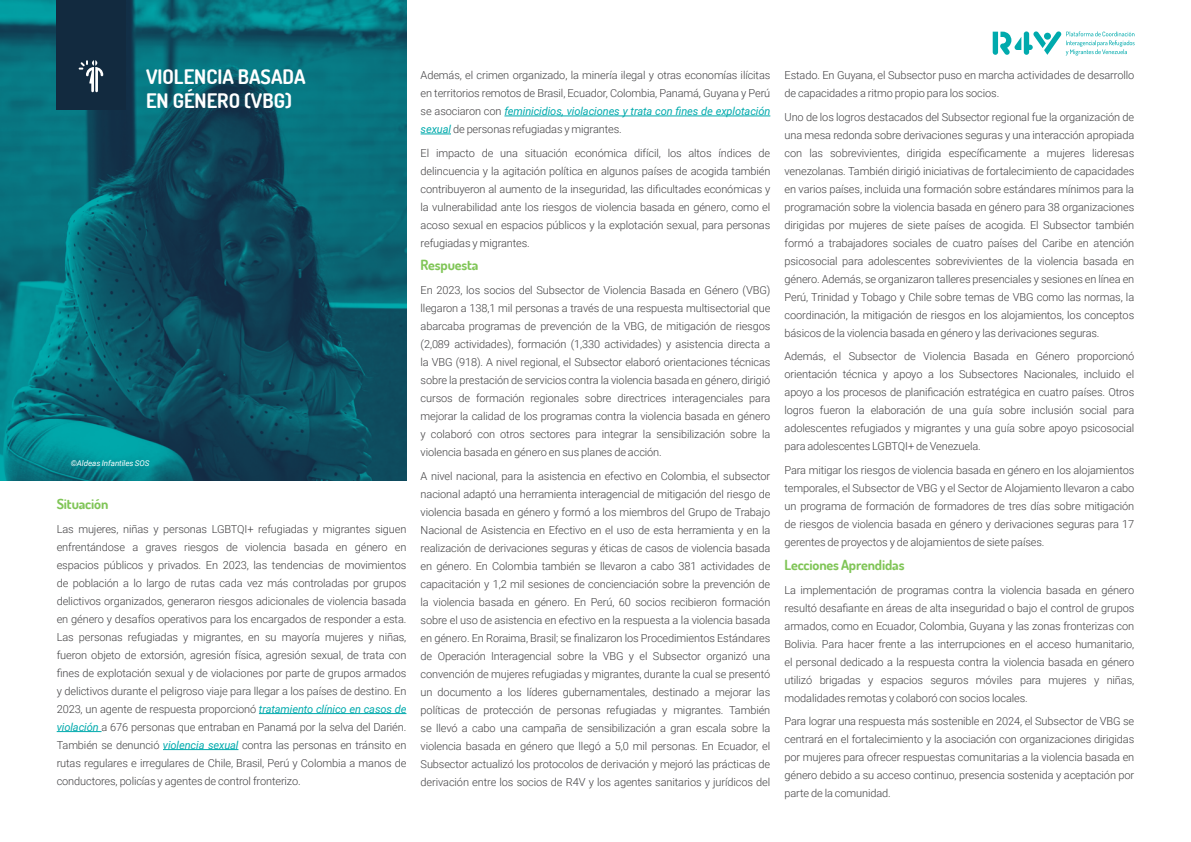
<style>
.page{position:relative;width:1191px;height:842px;background:#fff}
.page>*{position:absolute;margin:0;border:0;box-sizing:border-box;transform-origin:0 0}
.t1{font:700 20px/24px "Dosis";color:#fff}
.t2{font:700 14px "Dosis";letter-spacing:-.01em;color:#80c557}
.t3{font:300 11px/18px "Roboto";letter-spacing:-.01em;color:#414042;text-align:justify}
.t4{font:italic 8px "Roboto";letter-spacing:-.01em;color:#fff}
.s1{font-weight:400;font-style:italic;color:#00aaad}
</style>
<div class="page">
<hr style="left:504px;top:116px;width:266px;height:1px;background:#00aaad">
<hr style="left:420px;top:134px;width:31px;height:1px;background:#00aaad">
<hr style="left:259px;top:713px;width:147px;height:1px;background:#00aaad">
<hr style="left:57px;top:731px;width:44px;height:1px;background:#00aaad">
<hr style="left:163px;top:749px;width:75px;height:1px;background:#00aaad">
<svg style="left:992px;top:31px;width:142px;height:25px"></svg>
<img style="left:0;top:0;width:406px;height:480px">
<div style="left:57px;top:0;width:69px;height:109px;background:#122a3f"></div>
<svg style="left:79px;top:60px;width:24px;height:32px"></svg>
<h1 class="t1" style="left:146px;top:65px;width:161px">VIOLENCIA BASADA<br>EN GÉNERO (VBG)</h1>
<p class="t4" style="left:71px;top:458px;width:80px">©Aldeas Infantiles SOS</p>
<p class="t2" style="left:57px;top:495px;width:53px">Situación</p>
<p class="t3" style="left:57px;top:519px;width:351px">Las mujeres, niñas y personas LGBTQI+ refugiadas y migrantes siguen enfrentándose a graves riesgos de violencia basada en género en espacios públicos y privados. En 2023, las tendencias de movimientos de población a lo largo de rutas cada vez más controladas por grupos delictivos organizados, generaron riesgos adicionales de violencia basada en género y desafíos operativos para los encargados de responder a esta.<br>Las personas refugiadas y migrantes, en su mayoría mujeres y niñas, fueron objeto de extorsión, agresión física, agresión sexual, de trata con fines de explotación sexual y de violaciones por parte de grupos armados y delictivos durante el peligroso viaje para llegar a los países de destino. En 2023, un agente de respuesta proporcionó <span class="s1">tratamiento clínico en casos de violación</span> a 676 personas que entraban en Panamá por la selva del Darién.<br>También se denunció <span class="s1">violencia sexual</span> contra las personas en tránsito en rutas regulares e irregulares de Chile, Brasil, Perú y Colombia a manos de conductores, policías y agentes de control fronterizo.</p>
<p class="t3" style="left:420px;top:66px;width:351px">Además, el crimen organizado, la minería ilegal y otras economías ilícitas en territorios remotos de Brasil, Ecuador, Colombia, Panamá, Guyana y Perú se asociaron con <span class="s1">feminicidios, violaciones y trata con fines de explotación sexual</span> de personas refugiadas y migrantes.</p>
<p class="t3" style="left:420px;top:143px;width:351px">El impacto de una situación económica difícil, los altos índices de delincuencia y la agitación política en algunos países de acogida también contribuyeron al aumento de la inseguridad, las dificultades económicas y la vulnerabilidad ante los riesgos de violencia basada en género, como el acoso sexual en espacios públicos y la explotación sexual, para personas refugiadas y migrantes.</p>
<p class="t2" style="left:420px;top:256px;width:59px">Respuesta</p>
<p class="t3" style="left:420px;top:281px;width:351px">En 2023, los socios del Subsector de Violencia Basada en Género (VBG) llegaron a 138,1 mil personas a través de una respuesta multisectorial que abarcaba programas de prevención de la VBG, de mitigación de riesgos (2,089 actividades), formación (1,330 actividades) y asistencia directa a la VBG (918). A nivel regional, el Subsector elaboró orientaciones técnicas sobre la prestación de servicios contra la violencia basada en género, dirigió cursos de formación regionales sobre directrices interagenciales para mejorar la calidad de los programas contra la violencia basada en género y colaboró con otros sectores para integrar la sensibilización sobre la violencia basada en género en sus planes de acción.</p>
<p class="t3" style="left:420px;top:466px;width:351px">A nivel nacional, para la asistencia en efectivo en Colombia, el subsector nacional adaptó una herramienta interagencial de mitigación del riesgo de violencia basada en género y formó a los miembros del Grupo de Trabajo Nacional de Asistencia en Efectivo en el uso de esta herramienta y en la realización de derivaciones seguras y éticas de casos de violencia basada en género. En Colombia también se llevaron a cabo 381 actividades de capacitación y 1,2 mil sesiones de concienciación sobre la prevención de la violencia basada en género. En Perú, 60 socios recibieron formación sobre el uso de asistencia en efectivo en la respuesta a la violencia basada en género. En Roraima, Brasil; se finalizaron los Procedimientos Estándares de Operación Interagencial sobre la VBG y el Subsector organizó una convención de mujeres refugiadas y migrantes, durante la cual se presentó un documento a los líderes gubernamentales, destinado a mejorar las políticas de protección de personas refugiadas y migrantes. También se llevó a cabo una campaña de sensibilización a gran escala sobre la violencia basada en género que llegó a 5,0 mil personas. En Ecuador, el Subsector actualizó los protocolos de derivación y mejoró las prácticas de derivación entre los socios de R4V y los agentes sanitarios y jurídicos del</p>
<p class="t3" style="left:784px;top:66px;width:351px">Estado. En Guyana, el Subsector puso en marcha actividades de desarrollo de capacidades a ritmo propio para los socios.</p>
<p class="t3" style="left:784px;top:107px;width:351px">Uno de los logros destacados del Subsector regional fue la organización de una mesa redonda sobre derivaciones seguras y una interacción apropiada con las sobrevivientes, dirigida específicamente a mujeres lideresas venezolanas. También dirigió iniciativas de fortalecimiento de capacidades en varios países, incluida una formación sobre estándares mínimos para la programación sobre la violencia basada en género para 38 organizaciones dirigidas por mujeres de siete países de acogida. El Subsector también formó a trabajadores sociales de cuatro países del Caribe en atención psicosocial para adolescentes sobrevivientes de la violencia basada en género. Además, se organizaron talleres presenciales y sesiones en línea en Perú, Trinidad y Tobago y Chile sobre temas de VBG como las normas, la coordinación, la mitigación de riesgos en los alojamientos, los conceptos básicos de la violencia basada en género y las derivaciones seguras.</p>
<p class="t3" style="left:784px;top:347px;width:351px">Además, el Subsector de Violencia Basada en Género proporcionó orientación técnica y apoyo a los Subsectores Nacionales, incluido el apoyo a los procesos de planificación estratégica en cuatro países. Otros logros fueron la elaboración de una guía sobre inclusión social para adolescentes refugiados y migrantes y una guía sobre apoyo psicosocial para adolescentes LGBTQI+ de Venezuela.</p>
<p class="t3" style="left:784px;top:461px;width:351px">Para mitigar los riesgos de violencia basada en género en los alojamientos temporales, el Subsector de VBG y el Sector de Alojamiento llevaron a cabo un programa de formación de formadores de tres días sobre mitigación de riesgos de violencia basada en género y derivaciones seguras para 17 gerentes de proyectos y de alojamientos de siete países.</p>
<p class="t2" style="left:784px;top:556px;width:121px">Lecciones Aprendidas</p>
<p class="t3" style="left:784px;top:580px;width:351px">La implementación de programas contra la violencia basada en género resultó desafiante en áreas de alta inseguridad o bajo el control de grupos armados, como en Ecuador, Colombia, Guyana y las zonas fronterizas con Bolivia. Para hacer frente a las interrupciones en el acceso humanitario, el personal dedicado a la respuesta contra la violencia basada en género utilizó brigadas y espacios seguros móviles para mujeres y niñas, modalidades remotas y colaboró con socios locales.</p>
<p class="t3" style="left:784px;top:712px;width:351px">Para lograr una respuesta más sostenible en 2024, el Subsector de VBG se centrará en el fortalecimiento y la asociación con organizaciones dirigidas por mujeres para ofrecer respuestas comunitarias a la violencia basada en género debido a su acceso continuo, presencia sostenida y aceptación por parte de la comunidad.</p>
</div>
